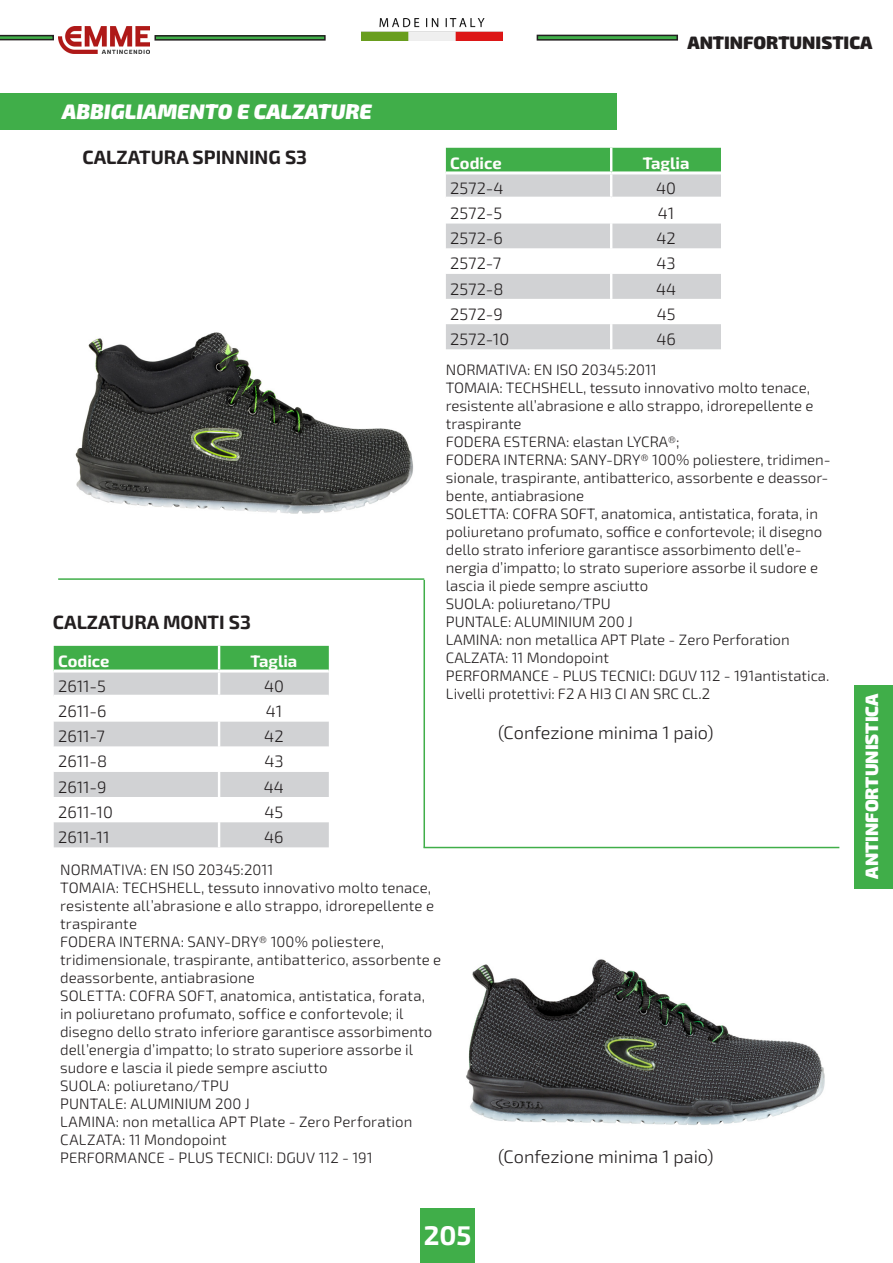
<style>
.page{position:relative;width:893px;height:1263px;background:#fff}
.page>*{position:absolute;margin:0;border:0;box-sizing:border-box;transform-origin:0 0}
.t1{font:700 27px "Exo 2";color:#fff}
.t2{font:italic 900 21px "Exo 2";color:#fff}
.t3{font:700 19.2px "Exo 2";color:#231f20}
.t4{font:300 18px "Exo 2";color:#231f20}
.t5{font:900 18px "Exo 2";color:#231f20}
.t6{font:900 18px "Exo 2";color:#fff}
.t7{font:300 16.5px "Exo 2";color:#231f20}
.t8{font:700 16.5px "Exo 2";color:#fffefc}
.Tabella_up{font:300 15px/18px "Exo 2";color:#231f20}
</style>
<div class="page">
<div style="left:420px;top:1209px;width:55px;height:54px;background:#40ae49"></div>
<div style="left:537px;top:35px;width:141px;height:6px;border:2px solid #231f20"></div>
<div style="left:154px;top:35px;width:172px;height:6px;border:2px solid #231f20"></div>
<svg style="left:0;top:35px;width:54px;height:5px"></svg>
<img style="left:361px;top:19px;width:142px;height:22px">
<img style="left:59px;top:27px;width:91px;height:26px">
<div style="left:854px;top:685px;width:39px;height:203px;background:#40ae49"></div>
<div style="left:0;top:94px;width:617px;height:36px;background:#40ae49"></div>
<img style="left:75px;top:332px;width:338px;height:182px">
<img style="left:466px;top:959px;width:359px;height:166px">
<div style="left:446px;top:148px;width:275px;height:23px;background:#40ae49"></div>
<div style="left:446px;top:174px;width:275px;height:175px;background:#d1d2d4"></div>
<svg style="left:446px;top:200px;width:275px;height:124px"></svg>
<hr style="left:610px;top:148px;width:2px;height:23px;background:#fff">
<hr style="left:610px;top:174px;width:2px;height:23px;background:#fff">
<hr style="left:610px;top:200px;width:2px;height:23px;background:#fff">
<hr style="left:610px;top:223px;width:2px;height:26px;background:#fff">
<hr style="left:610px;top:249px;width:2px;height:25px;background:#fff">
<hr style="left:610px;top:274px;width:2px;height:25px;background:#fff">
<hr style="left:610px;top:299px;width:2px;height:25px;background:#fff">
<hr style="left:610px;top:324px;width:2px;height:25px;background:#fff">
<hr style="left:446px;top:197px;width:165px;height:3px;background:#fff">
<hr style="left:611px;top:197px;width:110px;height:3px;background:#fff">
<div style="left:54px;top:646px;width:275px;height:23px;background:#40ae49"></div>
<div style="left:54px;top:672px;width:275px;height:175px;background:#d1d2d4"></div>
<svg style="left:54px;top:698px;width:275px;height:124px"></svg>
<hr style="left:218px;top:646px;width:2px;height:23px;background:#fff">
<hr style="left:218px;top:672px;width:2px;height:23px;background:#fff">
<hr style="left:218px;top:698px;width:2px;height:23px;background:#fff">
<hr style="left:218px;top:721px;width:2px;height:26px;background:#fff">
<hr style="left:218px;top:747px;width:2px;height:25px;background:#fff">
<hr style="left:218px;top:772px;width:2px;height:25px;background:#fff">
<hr style="left:218px;top:797px;width:2px;height:25px;background:#fff">
<hr style="left:218px;top:822px;width:2px;height:25px;background:#fff">
<hr style="left:54px;top:695px;width:165px;height:3px;background:#fff">
<hr style="left:219px;top:695px;width:110px;height:3px;background:#fff">
<hr style="left:58px;top:578px;width:366px;height:2px;background:#40ae49">
<hr style="left:423px;top:580px;width:2px;height:267px;background:#40ae49">
<hr style="left:423px;top:847px;width:416px;height:1px;background:#40ae49">
<p class="t2" style="left:62px;top:97px;width:311px">ABBIGLIAMENTO E CALZATURE</p>
<p class="t3" style="left:82px;top:144px;width:226px">CALZATURA SPINNING S3</p>
<p class="t5" style="left:687px;top:30px;width:187px">ANTINFORTUNISTICA</p>
<p class="t8" style="left:450px;top:151px;width:53px">Codice</p>
<p class="t8" style="left:643px;top:151px;width:48px">Taglia</p>
<p class="t7" style="left:450px;top:176px;width:55px">2572-4</p>
<p class="t7" style="left:656px;top:176px;width:21px">40</p>
<p class="t7" style="left:450px;top:202px;width:54px">2572-5</p>
<p class="t7" style="left:658px;top:202px;width:18px">41</p>
<p class="t7" style="left:450px;top:227px;width:54px">2572-6</p>
<p class="t7" style="left:656px;top:227px;width:21px">42</p>
<p class="t7" style="left:450px;top:252px;width:52px">2572-7</p>
<p class="t7" style="left:656px;top:252px;width:21px">43</p>
<p class="t7" style="left:450px;top:277px;width:55px">2572-8</p>
<p class="t7" style="left:656px;top:277px;width:22px">44</p>
<p class="t7" style="left:450px;top:302px;width:54px">2572-9</p>
<p class="t7" style="left:657px;top:302px;width:20px">45</p>
<p class="t7" style="left:450px;top:328px;width:60px">2572-10</p>
<p class="t7" style="left:656px;top:328px;width:21px">46</p>
<p class="t3" style="left:53px;top:609px;width:200px">CALZATURA MONTI S3</p>
<p class="t8" style="left:58px;top:649px;width:53px">Codice</p>
<p class="t8" style="left:251px;top:649px;width:48px">Taglia</p>
<p class="t7" style="left:58px;top:674px;width:49px">2611-5</p>
<p class="t7" style="left:264px;top:674px;width:21px">40</p>
<p class="t7" style="left:58px;top:700px;width:50px">2611-6</p>
<p class="t7" style="left:266px;top:700px;width:18px">41</p>
<p class="t7" style="left:58px;top:725px;width:48px">2611-7</p>
<p class="t7" style="left:264px;top:725px;width:21px">42</p>
<p class="t7" style="left:58px;top:750px;width:51px">2611-8</p>
<p class="t7" style="left:264px;top:750px;width:21px">43</p>
<p class="t7" style="left:58px;top:775px;width:50px">2611-9</p>
<p class="t7" style="left:264px;top:775px;width:22px">44</p>
<p class="t7" style="left:58px;top:800px;width:56px">2611-10</p>
<p class="t7" style="left:265px;top:800px;width:20px">45</p>
<p class="t7" style="left:58px;top:826px;width:53px">2611-11</p>
<p class="t7" style="left:264px;top:826px;width:21px">46</p>
<p class="Tabella_up" style="left:446px;top:360px;width:212px">NORMATIVA: EN ISO 20345:2011</p>
<p class="Tabella_up" style="left:446px;top:378px;width:369px">TOMAIA: TECHSHELL, tessuto innovativo molto tenace, resistente all’abrasione e allo strappo, idrorepellente e traspirante</p>
<p class="Tabella_up" style="left:446px;top:432px;width:235px">FODERA ESTERNA: elastan LYCRA®;</p>
<p class="Tabella_up" style="left:446px;top:450px;width:386px">FODERA INTERNA: SANY-DRY® 100% poliestere, tridimen&shy;sionale, traspirante, antibatterico, assorbente e deassor&shy;bente, antiabrasione</p>
<p class="Tabella_up" style="left:446px;top:504px;width:378px">SOLETTA: COFRA SOFT, anatomica, antistatica, forata, in poliuretano profumato, soffice e confortevole; il disegno dello strato inferiore garantisce assorbimento dell’e&shy;nergia d’impatto; lo strato superiore assorbe il sudore e lascia il piede sempre asciutto</p>
<p class="Tabella_up" style="left:446px;top:594px;width:166px">SUOLA: poliuretano/TPU</p>
<p class="Tabella_up" style="left:446px;top:612px;width:189px">PUNTALE: ALUMINIUM 200 J</p>
<p class="Tabella_up" style="left:446px;top:630px;width:345px">LAMINA: non metallica APT Plate - Zero Perforation</p>
<p class="Tabella_up" style="left:446px;top:648px;width:164px">CALZATA: 11 Mondopoint</p>
<p class="Tabella_up" style="left:446px;top:666px;width:385px">PERFORMANCE - PLUS TECNICI: DGUV 112 - 191antistatica.</p>
<p class="Tabella_up" style="left:446px;top:684px;width:266px">Livelli protettivi: F2 A HI3 CI AN SRC CL.2</p>
<p class="t4" style="left:498px;top:720px;width:217px">(Confezione minima 1 paio)</p>
<p class="Tabella_up" style="left:60px;top:860px;width:215px">NORMATIVA: EN ISO 20345:2011</p>
<p class="Tabella_up" style="left:60px;top:878px;width:375px">TOMAIA: TECHSHELL, tessuto innovativo molto tenace, resistente all’abrasione e allo strappo, idrorepellente e traspirante</p>
<p class="Tabella_up" style="left:60px;top:932px;width:382px">FODERA INTERNA: SANY-DRY® 100% poliestere, tridimensionale, traspirante, antibatterico, assorbente e deassorbente, antiabrasione</p>
<p class="Tabella_up" style="left:60px;top:986px;width:374px">SOLETTA: COFRA SOFT, anatomica, antistatica, forata, in poliuretano profumato, soffice e confortevole; il disegno dello strato inferiore garantisce assorbimento dell’energia d’impatto; lo strato superiore assorbe il sudore e lascia il piede sempre asciutto</p>
<p class="Tabella_up" style="left:60px;top:1076px;width:170px">SUOLA: poliuretano/TPU</p>
<p class="Tabella_up" style="left:60px;top:1094px;width:191px">PUNTALE: ALUMINIUM 200 J</p>
<p class="Tabella_up" style="left:60px;top:1112px;width:354px">LAMINA: non metallica APT Plate - Zero Perforation</p>
<p class="Tabella_up" style="left:60px;top:1130px;width:168px">CALZATA: 11 Mondopoint</p>
<p class="Tabella_up" style="left:60px;top:1148px;width:314px">PERFORMANCE - PLUS TECNICI: DGUV 112 - 191</p>
<h1 class="t1" style="left:424px;top:1216px;width:49px">205</h1>
<p class="t4" style="left:498px;top:1144px;width:217px">(Confezione minima 1 paio)</p>
<p class="t6" style="left:859px;top:878px;width:187px;rotate:-90deg">ANTINFORTUNISTICA</p>
</div>
